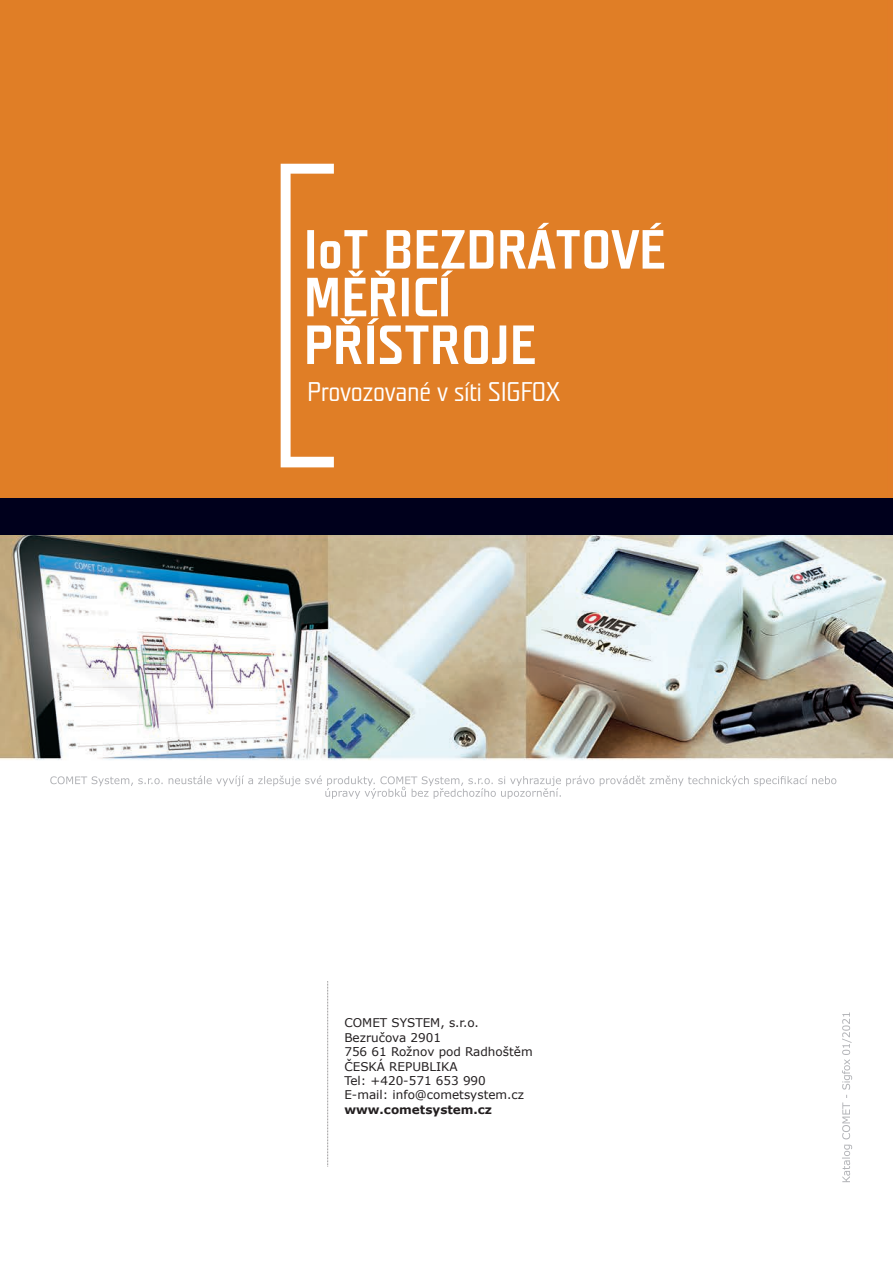
<style>
.page{position:relative;width:893px;height:1263px;background:#fff}
.page>*{position:absolute;margin:0;border:0;box-sizing:border-box;transform-origin:0 0}
.t1{font:27px "Teuton Mager";letter-spacing:-.025em;color:#fff}
.t2{font:12px/14.4px "Verdana";color:#231f20}
.t3{font:700 12px "Verdana";color:#231f20}
</style>
<div class="page">
<img style="left:0;top:0;width:893px;height:1183px">
<img style="left:842px;top:1094px;width:10px;height:88px">
<img style="left:842px;top:1012px;width:10px;height:77px">
<img style="left:842px;top:1012px;width:9px;height:31px">
<svg style="left:327px;top:981px;width:1px;height:185px"></svg>
<div style="left:0;top:498px;width:893px;height:36px;background:#00001c"></div>
<svg style="left:281px;top:164px;width:383px;height:303px;background:#e49146"></svg>
<img style="left:50px;top:775px;width:787px;height:11px">
<img style="left:325px;top:787px;width:236px;height:12px">
<h1 class="t1" style="left:307px;top:378px;width:255px">Provozované v síti SIGFOX</h1>
<p class="t2" style="left:344px;top:1016px;width:190px">COMET SYSTEM, s.r.o.<br>Bezručova 2901<br>756 61 Rožnov pod Radhoštěm<br>ČESKÁ REPUBLIKA<br>Tel: +420-571 653 990<br>E-mail: info@cometsystem.cz</p>
<p class="t3" style="left:344px;top:1101px;width:149px">www.cometsystem.cz</p>
</div>
